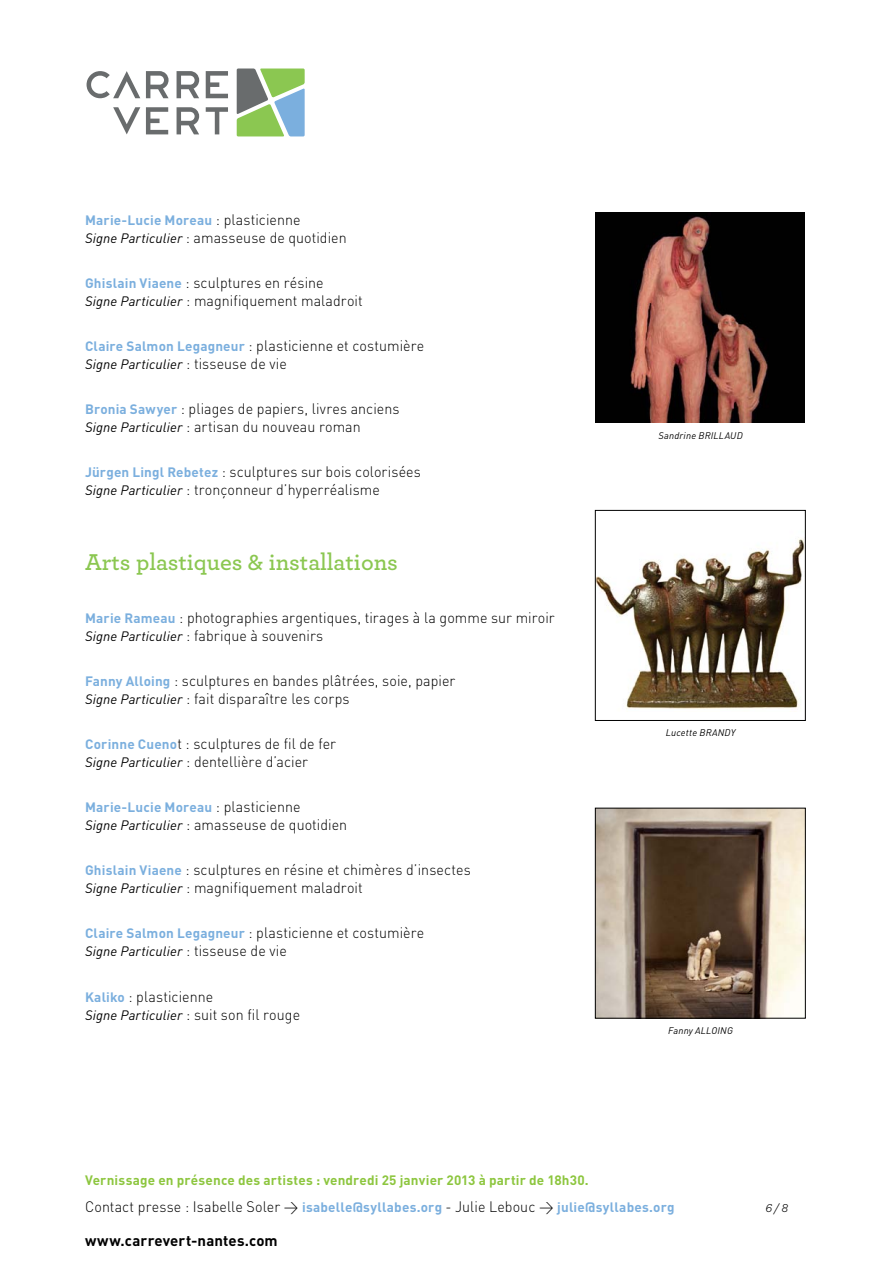
<style>
.page{position:relative;width:893px;height:1276px;background:#fff}
.page>*{position:absolute;margin:0;border:0;box-sizing:border-box;transform-origin:0 0}
.t1{font:600 24px "Archer Pro";color:#8bc751}
.t2{font:300 15px/18px "DINVAINS";letter-spacing:.005em;color:#000;scale:.95 1}
.t3{font:700 15px "DINVAINS";letter-spacing:.01em;color:#000}
.t4{font:italic 13.5px "DINVAINS";letter-spacing:.01em;color:#000}
.t5{font:700 13.5px "DINVAINS";letter-spacing:.01em;color:#8dc63f}
.t6{font:700 13.5px "DINVAINS";letter-spacing:.01em;color:#7bafde}
.t7{font:italic 12px "Archer";color:#000}
.t8{font:italic 9.6px "DINVAINS";letter-spacing:.02em;color:#000}
.s1{font-weight:300;font-size:15px;color:#000}
.s2{font-weight:400;font-style:italic;font-size:13.5px}
.s3{font-weight:700;font-size:13.5px;color:#7bafde}
.s4{font-weight:300;font-style:normal;font-size:15px}
</style>
<div class="page">
<svg style="left:237px;top:68px;width:68px;height:68px;background:#90b68e"></svg>
<svg style="left:146px;top:71px;width:23px;height:27px"></svg>
<svg style="left:177px;top:71px;width:22px;height:27px"></svg>
<svg style="left:206px;top:71px;width:22px;height:27px"></svg>
<svg style="left:146px;top:107px;width:22px;height:27px"></svg>
<svg style="left:177px;top:107px;width:22px;height:27px"></svg>
<svg style="left:206px;top:107px;width:22px;height:27px"></svg>
<svg style="left:113px;top:107px;width:27px;height:27px"></svg>
<svg style="left:87px;top:71px;width:53px;height:27px"></svg>
<img style="left:595px;top:213px;width:209px;height:210px">
<img style="left:597px;top:539px;width:206px;height:170px">
<div style="left:595px;top:510px;width:210px;height:210px;border:1px solid #000"></div>
<img style="left:597px;top:810px;width:206px;height:206px">
<div style="left:595px;top:808px;width:210px;height:210px;border:1px solid #000"></div>
<p class="t6" style="left:85px;top:211px;width:217px">Marie-Lucie Moreau <span class="s1">: plasticienne</span></p>
<p class="t2" style="left:85px;top:228px;width:277px"><span class="s2">Signe Particulier</span> : amasseuse de quotidien</p>
<p class="t2" style="left:85px;top:273px;width:294px"><span class="s3">Ghislain Viaene</span> : sculptures en résine<br><span class="s2">Signe Particulier</span> : magnifiquement maladroit</p>
<p class="t2" style="left:85px;top:336px;width:359px"><span class="s3">Claire Salmon Legagneur</span> : plasticienne et costumière</p>
<p class="t4" style="left:85px;top:355px;width:203px">Signe Particulier <span class="s4">: tisseuse de vie</span></p>
<p class="t2" style="left:85px;top:399px;width:333px"><span class="s3">Bronia Sawyer</span> : pliages de papiers, livres anciens<br><span class="s2">Signe Particulier</span> : artisan du nouveau roman</p>
<p class="t2" style="left:85px;top:462px;width:355px"><span class="s3">Jürgen Lingl Rebetez</span> : sculptures sur bois colorisées<br><span class="s2">Signe Particulier</span> : tronçonneur d’hyperréalisme</p>
<h1 class="t1" style="left:85px;top:544px;width:314px">Arts plastiques &amp; installations</h1>
<p class="t2" style="left:85px;top:609px;width:496px"><span class="s3">Marie Rameau</span> : photographies argentiques, tirages à la gomme sur miroir<br><span class="s2">Signe Particulier</span> : fabrique à souvenirs</p>
<p class="t2" style="left:85px;top:672px;width:391px"><span class="s3">Fanny Alloing</span> : sculptures en bandes plâtrées, soie, papier<br><span class="s2">Signe Particulier</span> : fait disparaître les corps</p>
<p class="t2" style="left:85px;top:735px;width:266px"><span class="s3">Corinne Cueno</span>t : sculptures de fil de fer<br><span class="s2">Signe Particulier</span> : dentellière d’acier</p>
<p class="t6" style="left:85px;top:798px;width:217px">Marie-Lucie Moreau <span class="s1">: plasticienne</span></p>
<p class="t2" style="left:85px;top:816px;width:277px"><span class="s2">Signe Particulier</span> : amasseuse de quotidien</p>
<p class="t2" style="left:85px;top:861px;width:408px"><span class="s3">Ghislain Viaene</span> : sculptures en résine et chimères d’insectes<br><span class="s2">Signe Particulier</span> : magnifiquement maladroit</p>
<p class="t2" style="left:85px;top:924px;width:359px"><span class="s3">Claire Salmon Legagneur</span> : plasticienne et costumière</p>
<p class="t4" style="left:85px;top:943px;width:203px">Signe Particulier <span class="s4">: tisseuse de vie</span></p>
<p class="t2" style="left:85px;top:987px;width:136px"><span class="s3">Kaliko</span> : plasticienne</p>
<p class="t4" style="left:85px;top:1006px;width:217px">Signe Particulier <span class="s4">: suit son fil rouge</span></p>
<p class="t8" style="left:658px;top:429px;width:86px">Sandrine BRILLAUD</p>
<p class="t8" style="left:666px;top:727px;width:71px">Lucette BRANDY</p>
<p class="t8" style="left:668px;top:1024px;width:39px">Fanny Alloing</p>
<p class="t5" style="left:85px;top:1171px;width:505px">Vernissage en présence des artistes : vendredi 25 janvier 2013 à partir de 18h30.</p>
<p class="t2" style="left:85px;top:1197px;width:622px">Contact presse : Isabelle Soler &gt; <span class="s3">isabelle@syllabes.org</span> - Julie Lebouc &gt; <span class="s3">julie@syllabes.org</span></p>
<p class="t3" style="left:85px;top:1230px;width:194px">www.carrevert-nantes.com</p>
<p class="t7" style="left:765px;top:1199px;width:24px">6 / 8</p>
</div>
